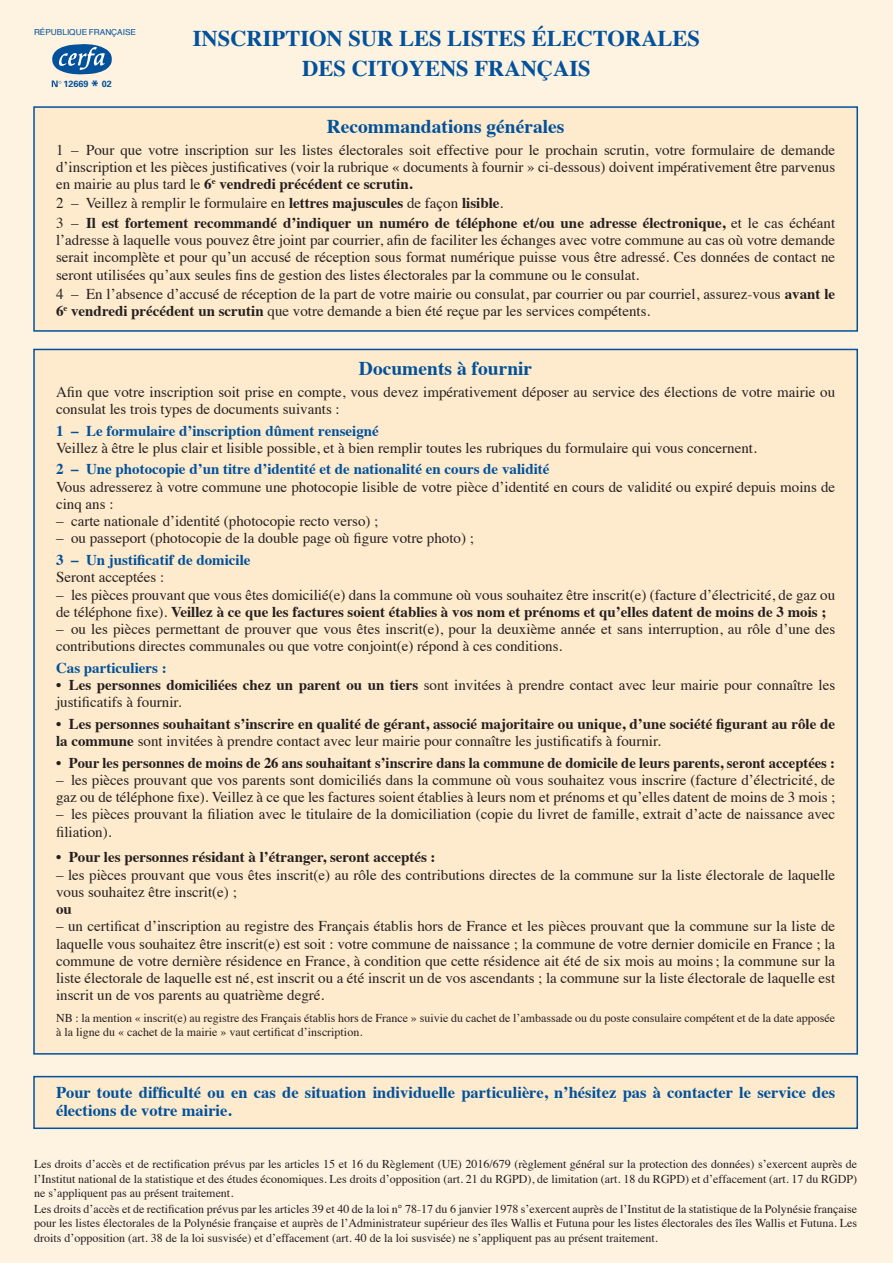
<style>
.page{position:relative;width:893px;height:1263px;background:#fef2e1}
.page>*{position:absolute;margin:0;border:0;box-sizing:border-box;transform-origin:0 0}
.t1{font:700 22.5px "Times";color:#01519b}
.t2{font:700 19.5px "Times";color:#01519b}
.t3{font:700 16.5px/18px "Times";color:#01519b}
.t4{font:15px/17.2px "Times";color:#231f20}
.t5{font:700 15px/17.2px "Times";color:#231f20}
.t6{font:700 15px "Times";color:#01519b}
.t7{font:12px/14.2px "Times";color:#231f20;text-align:justify}
.t8{font:700 9px "Univers";color:#01519b}
.t9{font:8.25px "Helvetica";color:#01519b}
.s1{font-size:15px}
.s2{font-weight:700}
.s3{font-weight:400}
</style>
<div class="page">
<svg style="left:52px;top:44px;width:60px;height:31px"></svg>
<svg style="left:52px;top:81px;width:9px;height:6px"></svg>
<div style="left:34px;top:107px;width:823px;height:224px;background:#feeacc"></div>
<div style="left:33px;top:106px;width:825px;height:226px;border:2px solid #01519b"></div>
<div style="left:34px;top:349px;width:823px;height:705px;background:#feeacc"></div>
<div style="left:34px;top:1076px;width:823px;height:52px;background:#feeacc"></div>
<div style="left:33px;top:1076px;width:825px;height:53px;border:2px solid #01519b"></div>
<p class="t9" style="left:34px;top:26px;width:104px">RÉPUBLIQUE FRANÇAISE</p>
<p class="t8" style="left:63px;top:78px;width:50px">12669 <span class="s1">*</span> 02</p>
<p class="t1" style="left:193px;top:16px;width:509px">INSCRIPTION SUR LES LISTES ÉLECTORALES</p>
<p class="t1" style="left:302px;top:46px;width:290px">DES CITOYENS FRANÇAIS</p>
<p class="t2" style="left:327px;top:108px;width:239px">Recommandations générales</p>
<p class="t4" style="left:56px;top:140px;width:781px;text-align:justify">1 – Pour que votre inscription sur les listes électorales soit effective pour le prochain scrutin, votre formulaire de demande d’inscription et les pièces justificatives (voir la rubrique « documents à fournir » ci-dessous) doivent impérativement être parvenus en mairie au plus tard le <span class="s2">6</span><sup>e</sup> <span class="s2">vendredi précédent ce scrutin.</span></p>
<p class="t4" style="left:56px;top:193px;width:449px">2 – Veillez à remplir le formulaire en <span class="s2">lettres majuscules</span> de façon <span class="s2">lisible</span>.</p>
<p class="t4" style="left:56px;top:213px;width:781px;text-align:justify">3 – <span class="s2">Il est fortement recommandé d’indiquer un numéro de téléphone et/ou une adresse électronique,</span> et le cas échéant l’adresse à laquelle vous pouvez être joint par courrier, afin de faciliter les échanges avec votre commune au cas où votre demande serait incomplète et pour qu’un accusé de réception sous format numérique puisse vous être adressé. Ces données de contact ne seront utilisées qu’aux seules fins de gestion des listes électorales par la commune ou le consulat.</p>
<p class="t4" style="left:56px;top:284px;width:781px">4 – En l’absence d’accusé de réception de la part de votre mairie ou consulat, par courrier ou par courriel, assurez-vous <span class="s2">avant le<br>6</span><sup>e</sup> <span class="s2">vendredi précédent un scrutin</span> que votre demande a bien été reçue par les services compétents.</p>
<p class="t2" style="left:359px;top:350px;width:175px">Documents à fournir</p>
<p class="t4" style="left:56px;top:382px;width:781px">Afin que votre inscription soit prise en compte, vous devez impérativement déposer au service des élections de votre mairie ou consulat les trois types de documents suivants :</p>
<p class="t6" style="left:56px;top:416px;width:324px">1 – Le formulaire d’inscription dûment renseigné</p>
<p class="t4" style="left:56px;top:438px;width:702px">Veillez à être le plus clair et lisible possible, et à bien remplir toutes les rubriques du formulaire qui vous concernent.</p>
<p class="t6" style="left:56px;top:455px;width:495px">2 – Une photocopie d’un titre d’identité et de nationalité en cours de validité</p>
<p class="t4" style="left:56px;top:477px;width:781px">Vous adresserez à votre commune une photocopie lisible de votre pièce d’identité en cours de validité ou expiré depuis moins de cinq ans :</p>
<p class="t4" style="left:56px;top:511px;width:324px">– carte nationale d’identité (photocopie recto verso) ;</p>
<p class="t4" style="left:56px;top:528px;width:419px">– ou passeport (photocopie de la double page où figure votre photo) ;</p>
<p class="t6" style="left:56px;top:545px;width:196px">3 – Un justificatif de domicile</p>
<p class="t4" style="left:56px;top:567px;width:110px">Seront acceptées :</p>
<p class="t4" style="left:56px;top:584px;width:781px">– les pièces prouvant que vous êtes domicilié(e) dans la commune où vous souhaitez être inscrit(e) (facture d’électricité, de gaz ou de téléphone fixe). <span class="s2">Veillez à ce que les factures soient établies à vos nom et prénoms et qu’elles datent de moins de 3 mois ;</span></p>
<p class="t4" style="left:56px;top:619px;width:781px">– ou les pièces permettant de prouver que vous êtes inscrit(e), pour la deuxième année et sans interruption, au rôle d’une des contributions directes communales ou que votre conjoint(e) répond à ces conditions.</p>
<p class="t6" style="left:56px;top:653px;width:112px">Cas particuliers :</p>
<p class="t4" style="left:56px;top:675px;width:781px">• <span class="s2">Les personnes domiciliées chez un parent ou un tiers</span> sont invitées à prendre contact avec leur mairie pour connaître les justificatifs à fournir.</p>
<p class="t5" style="left:56px;top:713px;width:781px"><span class="s3">•</span> Les personnes souhaitant s’inscrire en qualité de gérant, associé majoritaire ou unique, d’une société figurant au rôle de la commune <span class="s3">sont invitées à prendre contact avec leur mairie pour connaître les justificatifs à fournir.</span></p>
<p class="t5" style="left:56px;top:752px;width:781px"><span class="s3">•</span> Pour les personnes de moins de 26 ans souhaitant s’inscrire dans la commune de domicile de leurs parents, seront acceptées :</p>
<p class="t4" style="left:56px;top:770px;width:781px">– les pièces prouvant que vos parents sont domiciliés dans la commune où vous souhaitez vous inscrire (facture d’électricité, de gaz ou de téléphone fixe). Veillez à ce que les factures soient établies à leurs nom et prénoms et qu’elles datent de moins de 3 mois ;</p>
<p class="t4" style="left:56px;top:804px;width:781px">– les pièces prouvant la filiation avec le titulaire de la domiciliation (copie du livret de famille, extrait d’acte de naissance avec filiation).</p>
<p class="t5" style="left:56px;top:847px;width:381px"><span class="s3">•</span> Pour les personnes résidant à l’étranger, seront acceptés :</p>
<p class="t4" style="left:56px;top:864px;width:781px">– les pièces prouvant que vous êtes inscrit(e) au rôle des contributions directes de la commune sur la liste électorale de laquelle vous souhaitez être inscrit(e) ;</p>
<p class="t5" style="left:56px;top:899px;width:17px">ou</p>
<p class="t4" style="left:56px;top:916px;width:781px;text-align:justify">– un certificat d’inscription au registre des Français établis hors de France et les pièces prouvant que la commune sur la liste de laquelle vous souhaitez être inscrit(e) est soit : votre commune de naissance ; la commune de votre dernier domicile en France ; la commune de votre dernière résidence en France, à condition que cette résidence ait été de six mois au moins; la commune sur la liste électorale de laquelle est né, est inscrit ou a été inscrit un de vos ascendants ; la commune sur la liste électorale de laquelle est inscrit un de vos parents au quatrième degré.</p>
<p class="t7" style="left:56px;top:1010px;width:781px;line-height:13.5px">NB : la mention « inscrit(e) au registre des Français établis hors de France » suivie du cachet de l’ambassade ou du poste consulaire compétent et de la date apposée à la ligne du « cachet de la mairie » vaut certificat d’inscription.</p>
<p class="t3" style="left:56px;top:1082px;width:781px">Pour toute difficulté ou en cas de situation individuelle particulière, n’hésitez pas à contacter le service des élections de votre mairie.</p>
<p class="t7" style="left:34px;top:1156px;width:825px">Les droits d’accès et de rectification prévus par les articles 15 et 16 du Règlement (UE) 2016/679 (règlement général sur la protection des données) s’exercent auprès de l’Institut national de la statistique et des études économiques. Les droits d’opposition (art. 21 du RGPD), de limitation (art. 18 du RGPD) et d’effacement (art. 17 du RGDP) ne s’appliquent pas au présent traitement.</p>
<p class="t7" style="left:34px;top:1201px;width:825px">Les droits d’accès et de rectification prévus par les articles 39 et 40 de la loi n° 78-17 du 6 janvier 1978 s’exercent auprès de l’Institut de la statistique de la Polynésie française pour les listes électorales de la Polynésie française et auprès de l’Administrateur supérieur des îles Wallis et Futuna pour les listes électorales des îles Wallis et Futuna. Les droits d’opposition (art. 38 de la loi susvisée) et d’effacement (art. 40 de la loi susvisée) ne s’appliquent pas au présent traitement.</p>
</div>
